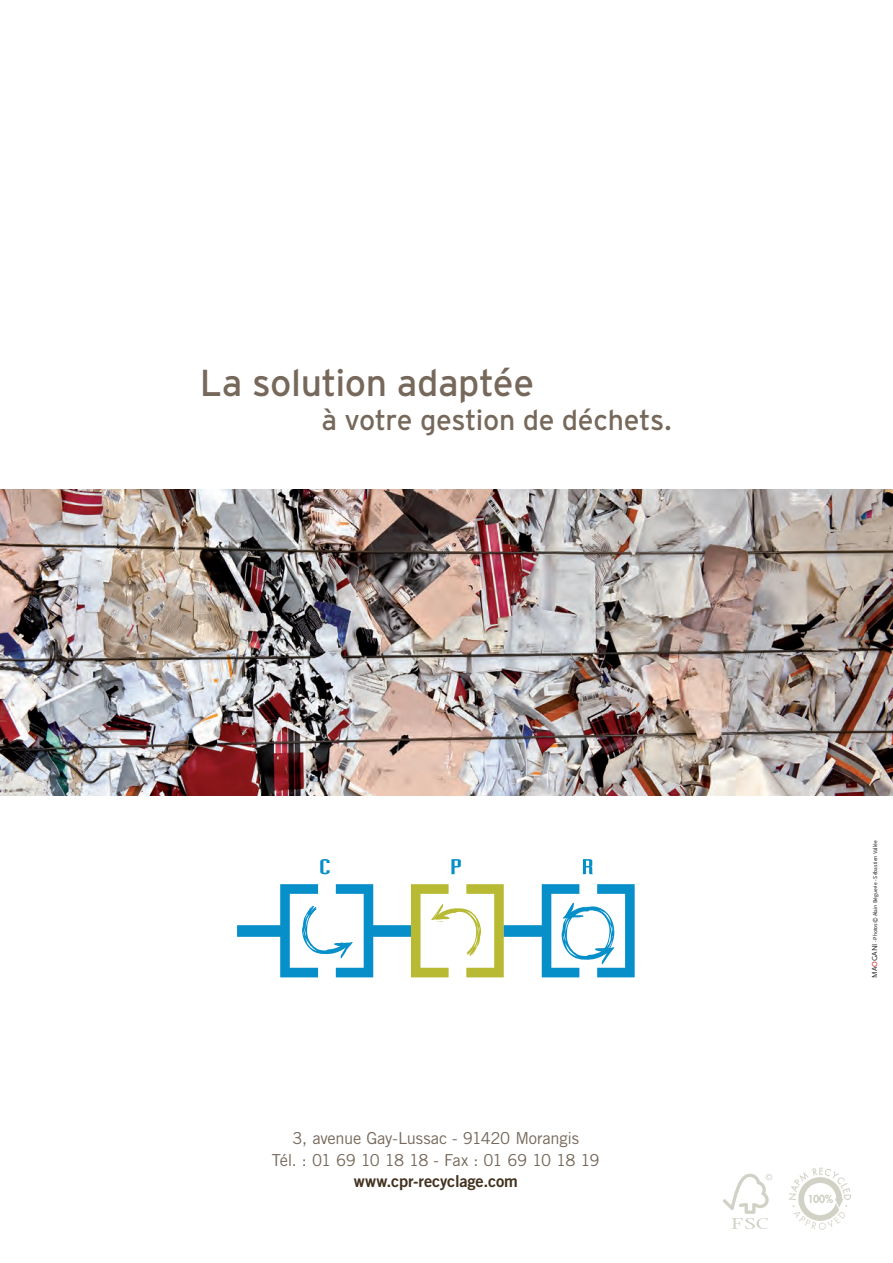
<style>
.page{position:relative;width:893px;height:1263px;background:#fff}
.page>*{position:absolute;margin:0;border:0;box-sizing:border-box;transform-origin:0 0}
.t1{font:37.5px "Interstate";letter-spacing:-.015em;color:#76685a}
.t2{font:28.5px "Interstate";letter-spacing:-.015em;color:#76685a}
.t3{font:16.5px "Trade Gothic";letter-spacing:-.02em;color:#76685a}
.t4{font:16.5px "Trade Gothic";letter-spacing:-.05em;color:#76685a}
.t5{font:16.5px "Trade Gothic Bold Two";letter-spacing:-.01em;color:#42321f}
.t6{font:5.7px "Scala Sans LF";letter-spacing:-.005em;color:#231f20}
.s1{font-size:7.5px}
.s2{font-size:7.5px;color:#d1232a}
</style>
<div class="page">
<svg style="left:723px;top:1174px;width:49px;height:55px"></svg>
<img style="left:788px;top:1167px;width:63px;height:63px">
<svg style="left:320px;top:859px;width:10px;height:15px"></svg>
<svg style="left:451px;top:859px;width:10px;height:15px"></svg>
<svg style="left:583px;top:859px;width:10px;height:15px"></svg>
<svg style="left:237px;top:884px;width:398px;height:93px"></svg>
<img style="left:0;top:489px;width:893px;height:306px">
<p class="t1" style="left:200px;top:362px;width:336px">La solution adaptée</p>
<p class="t2" style="left:321px;top:404px;width:352px">à votre gestion de déchets.</p>
<p class="t3" style="left:293px;top:1128px;width:288px">3, avenue Gay-Lussac - 91420 Morangis</p>
<p class="t4" style="left:272px;top:1150px;width:329px">Tél. : 01 69 10 18 18 - Fax : 01 69 10 18 19</p>
<p class="t5" style="left:354px;top:1171px;width:166px">www.cpr-recyclage.com</p>
<p class="t6" style="left:872px;top:978px;width:139px;rotate:-90deg"><span class="s1">MA</span><span class="s2">O</span><span class="s1">GANI</span> - Photos©Alain Béguerie - Sébastien Vallée</p>
</div>
